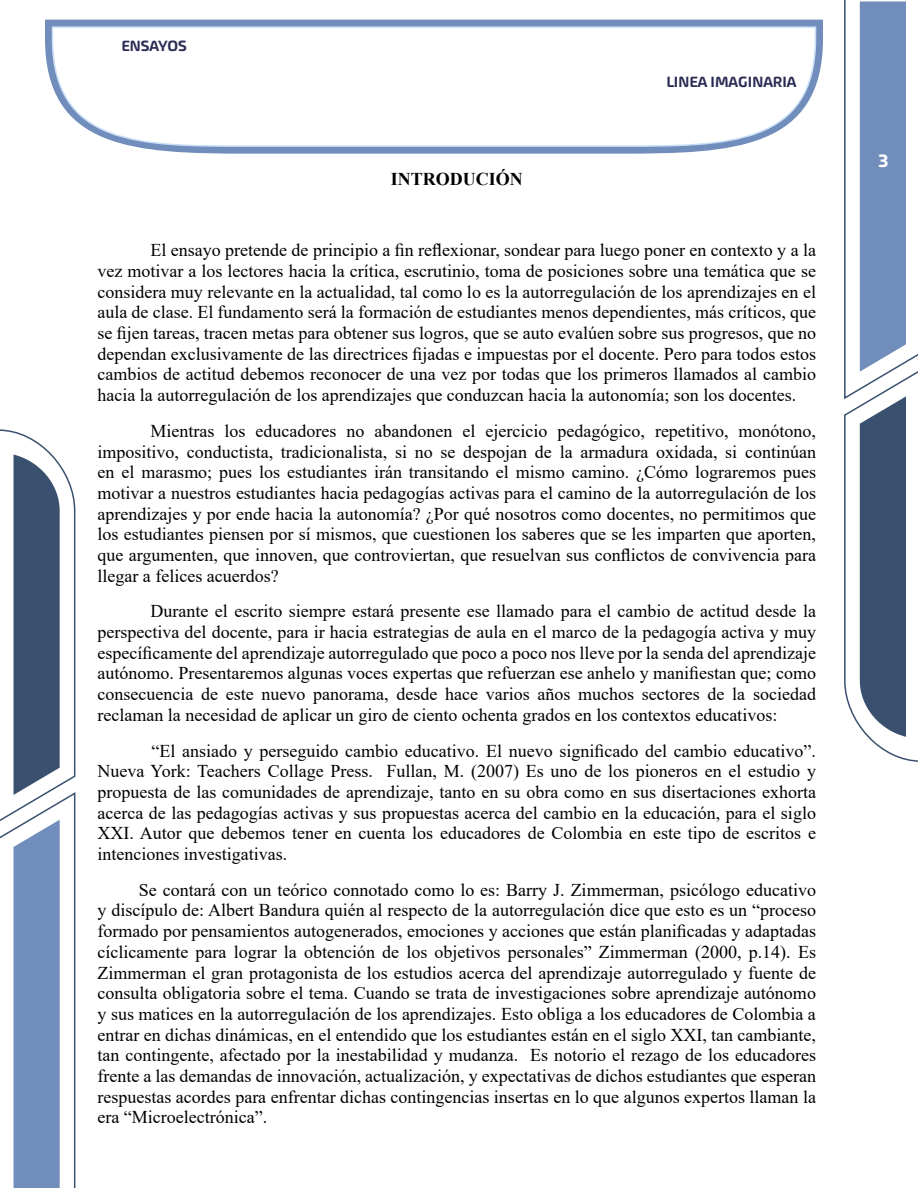
<style>
.page{position:relative;width:918px;height:1188px;background:#fff}
.page>*{position:absolute;margin:0;border:0;box-sizing:border-box;transform-origin:0 0}
.t1{font:18px/20.7px "Times New Roman";color:#000;text-align:justify}
.t2{font:700 18px "Times New Roman";color:#000}
.t3{font:500 18px "Akceler Aalt";color:#fff}
.t4{font:500 15px "Akceler Aalt";color:#2b2c55}
</style>
<div class="page">
<svg style="left:844px;top:0;width:74px;height:762px"></svg>
<svg style="left:0;top:429px;width:76px;height:759px"></svg>
<svg style="left:45px;top:20px;width:778px;height:134px;fill:#718dbc"></svg>
<svg style="left:51px;top:26px;width:766px;height:122px"></svg>
<p class="t4" style="left:122px;top:35px;width:67px">ENSAYOS</p>
<p class="t2" style="left:391px;top:166px;width:133px">INTRODUCIÓN</p>
<p class="t4" style="left:666px;top:71px;width:132px">LINEA IMAGINARIA</p>
<p class="t1" style="left:98px;top:239px;width:720px;text-indent:53px">El ensayo pretende de principio a fin reflexionar, sondear para luego poner en contexto y a la vez motivar a los lectores hacia la crítica, escrutinio, toma de posiciones sobre una temática que se considera muy relevante en la actualidad, tal como lo es la autorregulación de los aprendizajes en el aula de clase. El fundamento será la formación de estudiantes menos dependientes, más críticos, que se fijen tareas, tracen metas para obtener sus logros, que se auto evalúen sobre sus progresos, que no dependan exclusivamente de las directrices fijadas e impuestas por el docente. Pero para todos estos cambios de actitud debemos reconocer de una vez por todas que los primeros llamados al cambio hacia la autorregulación de los aprendizajes que conduzcan hacia la autonomía; son los docentes.</p>
<p class="t1" style="left:98px;top:420px;width:720px;text-indent:53px">Mientras los educadores no abandonen el ejercicio pedagógico, repetitivo, monótono, impositivo, conductista, tradicionalista, si no se despojan de la armadura oxidada, si continúan en el marasmo; pues los estudiantes irán transitando el mismo camino. ¿Cómo lograremos pues motivar a nuestros estudiantes hacia pedagogías activas para el camino de la autorregulación de los aprendizajes y por ende hacia la autonomía? ¿Por qué nosotros como docentes, no permitimos que los estudiantes piensen por sí mismos, que cuestionen los saberes que se les imparten que aporten, que argumenten, que innoven, que controviertan, que resuelvan sus conflictos de convivencia para llegar a felices acuerdos?</p>
<p class="t1" style="left:98px;top:600px;width:720px;text-indent:53px">Durante el escrito siempre estará presente ese llamado para el cambio de actitud desde la perspectiva del docente, para ir hacia estrategias de aula en el marco de la pedagogía activa y muy específicamente del aprendizaje autorregulado que poco a poco nos lleve por la senda del aprendizaje autónomo. Presentaremos algunas voces expertas que refuerzan ese anhelo y manifiestan que; como consecuencia de este nuevo panorama, desde hace varios años muchos sectores de la sociedad reclaman la necesidad de aplicar un giro de ciento ochenta grados en los contextos educativos:</p>
<p class="t1" style="left:98px;top:740px;width:720px;text-indent:54px">“El ansiado y perseguido cambio educativo. El nuevo significado del cambio educativo”.<br>Nueva York: Teachers Collage Press. Fullan, M. (2007) Es uno de los pioneros en el estudio y propuesta de las comunidades de aprendizaje, tanto en su obra como en sus disertaciones exhorta acerca de las pedagogías activas y sus propuestas acerca del cambio en la educación, para el siglo XXI. Autor que debemos tener en cuenta los educadores de Colombia en este tipo de escritos e intenciones investigativas.</p>
<p class="t1" style="left:98px;top:879px;width:720px;text-indent:41px">Se contará con un teórico connotado como lo es: Barry J. Zimmerman, psicólogo educativo y discípulo de: Albert Bandura quién al respecto de la autorregulación dice que esto es un “proceso formado por pensamientos autogenerados, emociones y acciones que están planificadas y adaptadas cíclicamente para lograr la obtención de los objetivos personales” Zimmerman (2000, p.14). Es Zimmerman el gran protagonista de los estudios acerca del aprendizaje autorregulado y fuente de consulta obligatoria sobre el tema. Cuando se trata de investigaciones sobre aprendizaje autónomo y sus matices en la autorregulación de los aprendizajes. Esto obliga a los educadores de Colombia a entrar en dichas dinámicas, en el entendido que los estudiantes están en el siglo XXI, tan cambiante, tan contingente, afectado por la inestabilidad y mudanza. Es notorio el rezago de los educadores frente a las demandas de innovación, actualización, y expectativas de dichos estudiantes que esperan respuestas acordes para enfrentar dichas contingencias insertas en lo que algunos expertos llaman la era “Microelectrónica”.</p>
<p class="t3" style="left:879px;top:147px;width:11px">3</p>
</div>
